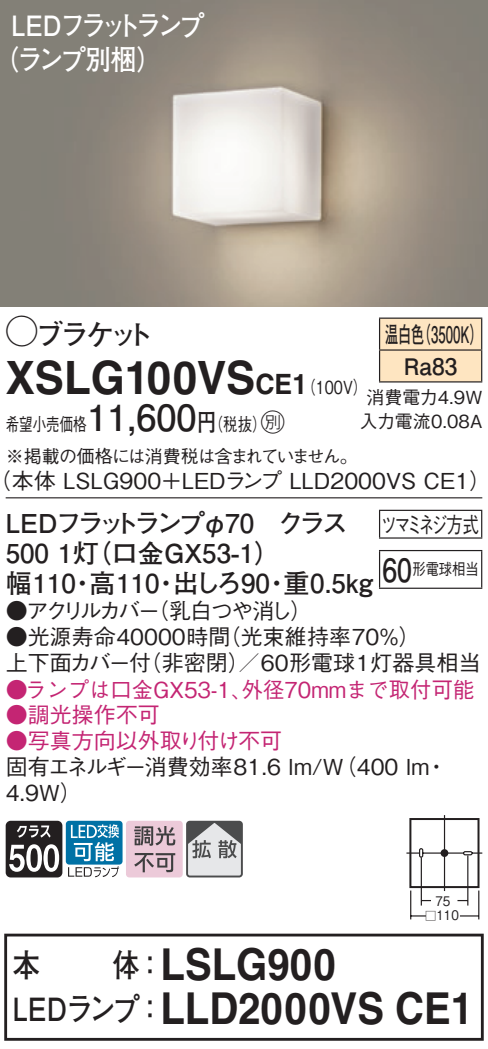
<style>
.page{position:relative;width:488px;height:1049px;background:#fff}
.page>*{position:absolute;margin:0;border:0;box-sizing:border-box;transform-origin:0 0}
.t1{font:700 46px "Helvetica LT Std";color:#231f20;scale:.95 1}
.t2{font:700 44px "Helvetica LT Std";color:#231f20;scale:.91 1}
.t3{font:700 36px "Futo Go B101 Pro";color:#231f20}
.t4{font:700 32px "Futo Go B101 Pro";letter-spacing:-.02em;color:#231f20;scale:.85 1}
.t5{font:700 32px "Futo Go B101 Pro";letter-spacing:-.02em;color:#231f20;scale:.83 1}
.t6{font:700 28px/34px "Futo Go B101 Pro";letter-spacing:-.12em;color:#fff;scale:.9 1}
.t7{font:700 28px "Futo Go B101 Pro";letter-spacing:-.135em;color:#231f20}
.t8{font:700 26px/30px "Futo Go B101 Pro";color:#231f20}
.t9{font:24px "Ford Classification 1";color:#231f20}
.t10{font:700 22.8px/32px "Futo Go B101 Pro";color:#231f20;scale:.58 1}
.t11{font:500 22px/26px "Gothic BBB Pro";color:#231f20}
.t12{font:500 22px "Gothic BBB Pro";color:#c42573}
.t13{font:500 22px "Gothic BBB Pro";letter-spacing:-.14em;color:#231f20}
.t14{font:500 22px "Gothic BBB Pro";letter-spacing:-.085em;color:#231f20}
.t15{font:500 22px "Gothic BBB Pro";letter-spacing:-.19em;color:#231f20;scale:.73 1}
.t16{font:500 18px/31.6px "Gothic BBB Pro";letter-spacing:-.04em;color:#231f20;scale:.75 1}
.t17{font:500 18px/24px "Gothic BBB Pro";color:#231f20;text-align:center}
.t18{font:500 18px "Gothic BBB Pro";color:#231f20;scale:.8 1}
.t19{font:500 16px "Gothic BBB Pro";color:#231f20;scale:.83 1}
.t20{font:500 13.2px "Gothic BBB Pro";color:#231f20;scale:.9 1}
.t21{font:500 11.2px "Gothic BBB Pro";color:#231f20}
.s1{font-family:"Ford Classification 1";font-weight:400;font-size:32px}
.s2{font-size:28px}
.s3{font-family:"Gothic BBB Pro";font-weight:500;font-size:18px}
.s4{font-family:"Helvetica LT Std";font-weight:700;font-size:28px}
.s5{font-family:"Futo Go B101 Pro";font-weight:700;font-size:24px}
</style>
<div class="page">
<img style="left:0;top:0;width:488px;height:306px">
<div style="left:380px;top:319px;width:101px;height:62px;background:#fee5c1"></div>
<hr style="left:379px;top:317px;width:103px;height:2px;background:#231f20">
<hr style="left:379px;top:319px;width:1px;height:30px;background:#231f20">
<hr style="left:481px;top:319px;width:1px;height:30px;background:#231f20">
<hr style="left:379px;top:349px;width:103px;height:2px;background:#231f20">
<hr style="left:379px;top:351px;width:1px;height:30px;background:#231f20">
<hr style="left:481px;top:351px;width:1px;height:30px;background:#231f20">
<hr style="left:379px;top:381px;width:103px;height:2px;background:#231f20">
<hr style="left:6px;top:497px;width:476px;height:1px;background:#231f20">
<svg style="left:379px;top:511px;width:1px;height:26px"></svg>
<hr style="left:379px;top:510px;width:103px;height:1px;background:#231f20">
<svg style="left:481px;top:511px;width:1px;height:26px"></svg>
<hr style="left:379px;top:537px;width:103px;height:2px;background:#231f20">
<hr style="left:379px;top:551px;width:1px;height:37px;background:#231f20">
<hr style="left:379px;top:550px;width:103px;height:1px;background:#231f20">
<hr style="left:481px;top:551px;width:1px;height:37px;background:#231f20">
<hr style="left:379px;top:587px;width:103px;height:2px;background:#231f20">
<div style="left:419px;top:848px;width:4px;height:10px;border:1px solid #231f20;border-radius:2px"></div>
<hr style="left:443px;top:815px;width:2px;height:76px;background:#231f20">
<svg style="left:463px;top:851px;width:19px;height:4px"></svg>
<hr style="left:422px;top:852px;width:41px;height:2px;background:#231f20">
<svg style="left:406px;top:852px;width:13px;height:2px"></svg>
<div style="left:440px;top:849px;width:8px;height:8px;background:#231f20;border-radius:50%"></div>
<hr style="left:467px;top:855px;width:1px;height:50px;background:#231f20">
<hr style="left:420px;top:857px;width:2px;height:48px;background:#231f20">
<svg style="left:410px;top:890px;width:21px;height:29px"></svg>
<svg style="left:457px;top:890px;width:22px;height:29px"></svg>
<div style="left:409px;top:818px;width:70px;height:70px;border:2px solid #231f20"></div>
<svg style="left:6px;top:821px;width:56px;height:56px"></svg>
<div style="left:66px;top:821px;width:56px;height:43px;background:#0071a5;border-radius:3px"></div>
<svg style="left:68px;top:824px;width:51px;height:53px"></svg>
<svg style="left:126px;top:821px;width:114px;height:56px;background:#c2b4bb"></svg>
<div style="left:186px;top:821px;width:57px;height:56px;border:2px solid #4b4c4d;border-radius:3px"></div>
<div style="left:4px;top:933px;width:479px;height:107px;border:3px solid #231f20"></div>
<p class="t6" style="left:-7px;top:5px;width:237px;text-indent:18px">LEDフラットランプ（ランプ別梱(</p>
<p class="t7" style="left:6px;top:312px;width:150px"><span class="s1">A</span>ブラケット</p>
<p class="t10" style="left:417px;top:315px;width:115px">（3500 (K</p>
<p class="t10" style="left:403px;top:315px;width:94px;text-indent:-19px">温白色<br>Ra83</p>
<p class="t17" style="left:359px;top:383px;width:124px">消費電力4.9W入力電流0.08A</p>
<h1 class="t1" style="left:6px;top:349px;width:303px">XSLG100VS<span class="s2">CE</span></h1>
<p class="t9" style="left:252px;top:410px;width:34px">C<span class="s3">）</span></p>
<p class="t18" style="left:292px;top:372px;width:95px">（<span class="s4">1</span> 100 (V</p>
<h3 class="t3" style="left:87px;top:389px;width:111px">11,600</h3>
<p class="t18" style="left:197px;top:410px;width:70px">（<span class="s5">円</span>税抜</p>
<p class="t16" style="left:6px;top:406px;width:471px">希望小売価格<br>※掲載の価格には消費税は含まれていません。</p>
<p class="t11" style="left:-10px;top:465px;width:502px">（本体 LSLG900＋LEDランプ LLD2000VS CE1(</p>
<p class="t8" style="left:6px;top:504px;width:276px">LEDフラットランプφ70<br>500 （灯1 口金GX53-1(</p>
<p class="t8" style="left:278px;top:504px;width:71px">クラス</p>
<p class="t8" style="left:283px;top:564px;width:91px">重0.5kg</p>
<p class="t8" style="left:6px;top:564px;width:72px">幅110</p>
<p class="t8" style="left:89px;top:564px;width:72px">高110</p>
<p class="t8" style="left:173px;top:564px;width:99px">出しろ90</p>
<p class="t8" style="left:70px;top:564px;width:27px">・</p>
<p class="t8" style="left:153px;top:564px;width:27px">・</p>
<p class="t8" style="left:263px;top:564px;width:27px">・</p>
<p class="t11" style="left:147px;top:595px;width:167px">（乳白つや消し(</p>
<p class="t13" style="left:6px;top:593px;width:156px">●アクリルカバー</p>
<p class="t15" style="left:381px;top:506px;width:135px">ツマミネジ方式</p>
<p class="t19" style="left:412px;top:556px;width:81px">形電球相当</p>
<h3 class="t5" style="left:382px;top:544px;width:37px">60</h3>
<p class="t11" style="left:219px;top:621px;width:203px">（光束維持率70％(</p>
<p class="t11" style="left:6px;top:621px;width:226px">●光源寿命40000時間</p>
<p class="t11" style="left:140px;top:647px;width:111px">（非密閉）</p>
<p class="t14" style="left:6px;top:645px;width:147px">上下面カバー付</p>
<p class="t12" style="left:6px;top:697px;width:155px">●調光操作不可</p>
<p class="t12" style="left:6px;top:723px;width:278px">●写真方向以外取り付け不可</p>
<p class="t11" style="left:238px;top:647px;width:244px">／60形電球1灯器具相当</p>
<p class="t12" style="left:6px;top:672px;width:248px">●ランプは口金GX53-1、</p>
<p class="t12" style="left:242px;top:672px;width:234px">外径70mmまで取付可能</p>
<p class="t11" style="left:6px;top:751px;width:425px">固有エネルギー消費効率81.6 lm （W/ 400 lm<br>4.9W(</p>
<p class="t11" style="left:425px;top:751px;width:23px">・</p>
<p class="t20" style="left:435px;top:890px;width:18px">75</p>
<p class="t20" style="left:436px;top:904px;width:26px">110</p>
<p class="t21" style="left:425px;top:907px;width:13px">□</p>
<h3 class="t4" style="left:13px;top:939px;width:34px">本</h3>
<h3 class="t4" style="left:113px;top:939px;width:62px">体：</h3>
<h2 class="t2" style="left:160px;top:937px;width:194px">LSLG900</h2>
<h3 class="t4" style="left:13px;top:983px;width:179px">LEDランプ：</h3>
<h2 class="t2" style="left:160px;top:981px;width:345px">LLD2000VS CE1</h2>
</div>
